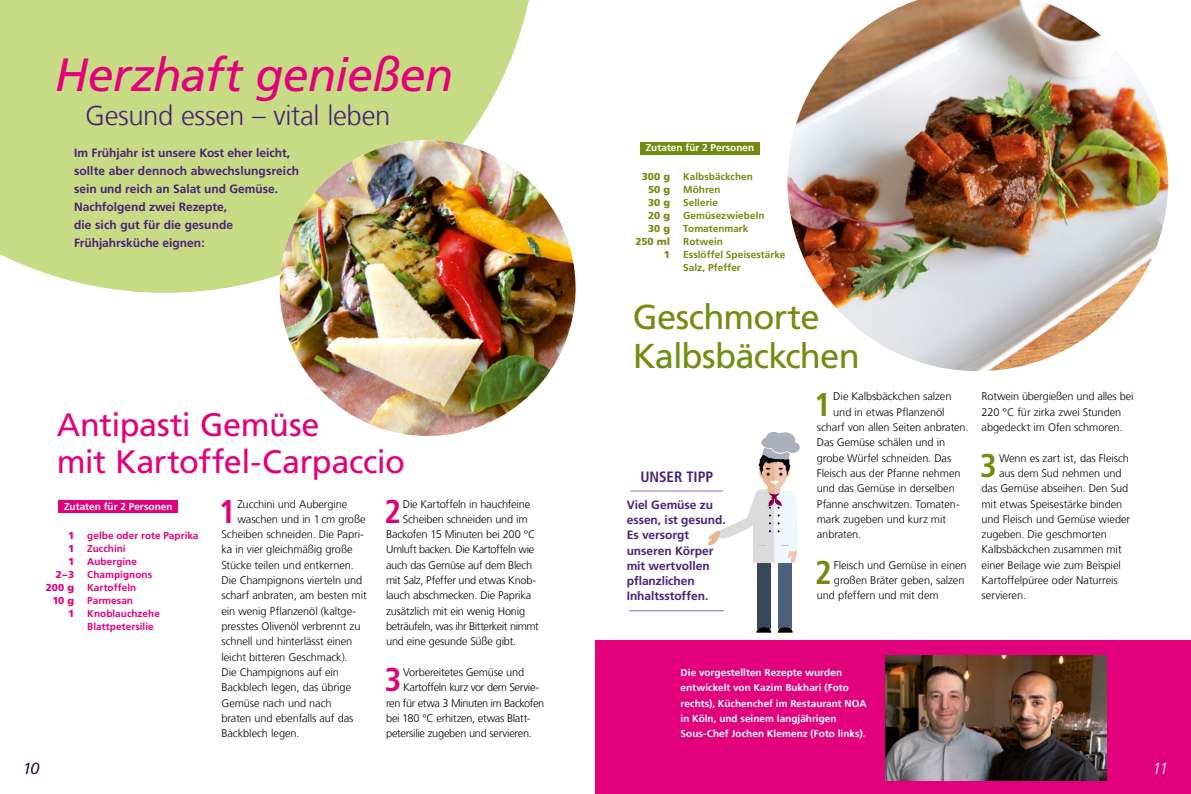
<style>
.page{position:relative;width:1191px;height:794px;background:#fff}
.page>*{position:absolute;margin:0;border:0;box-sizing:border-box;transform-origin:0 0}
.t1{font:italic 46.5px "Frutiger LT Std";letter-spacing:-.015em;color:#e2007c}
.t2{font:34.5px/39.2px "Frutiger LT Com";letter-spacing:-.025em;color:#728b10}
.t3{font:700 condensed 32.9px "Frutiger LT Com";color:#e2007c}
.t4{font:700 condensed 32.9px "Frutiger LT Com";color:#728b10}
.t5{font:32.5px/36.9px "Frutiger LT Com";letter-spacing:-.015em;color:#e2007c}
.t6{font:300 27.6px "Frutiger LT Com";letter-spacing:-.01em;color:#4a2278}
.t7{font:italic 300 16px "Frutiger LT Std";color:#351353}
.t8{font:italic 300 16px "Frutiger LT Std";color:#fff}
.t9{font:700 condensed 15px "Frutiger LT Com";color:#4a2278}
.t10{font:700 12px/15.3px "Frutiger LT Com";color:#4a2278}
.t11{font:300 11px/15.3px "Frutiger LT Com";letter-spacing:-.01em;color:#000}
.t12{font:300 11px "Frutiger LT Com";letter-spacing:-.04em;color:#000}
.t13{font:300 11px "Frutiger LT Com";letter-spacing:-.035em;color:#000}
.t14{font:700 10px/15.3px "Frutiger LT Com";letter-spacing:.005em;color:#fff}
.t15{font:700 10px/13px "Frutiger LT Com";letter-spacing:.005em;color:#e2007c}
.t16{font:700 10px/13px "Frutiger LT Com";letter-spacing:.005em;color:#728b10}
.t17{font:900 10px/13px "Frutiger LT Com";letter-spacing:.005em;color:#728b10;text-align:right}
.t18{font:900 10px/13px "Frutiger LT Com";color:#e2007c;text-align:right}
</style>
<div class="page">
<svg style="left:0;top:0;width:536px;height:293px;background:#cbdc8c"></svg>
<div style="left:595px;top:641px;width:596px;height:153px;background:#e2007c"></div>
<img style="left:787px;top:0;width:381px;height:371px">
<img style="left:280px;top:140px;width:295px;height:296px;border-radius:148px">
<hr style="left:630px;top:490px;width:93px;height:1px;background:#896da8">
<hr style="left:629px;top:610px;width:95px;height:1px;background:#896da8">
<div style="left:778px;top:554px;width:14px;height:75px;background:#4d607a"></div>
<div style="left:757px;top:554px;width:13px;height:75px;background:#384659"></div>
<svg style="left:777px;top:627px;width:15px;height:5px"></svg>
<svg style="left:756px;top:627px;width:15px;height:5px"></svg>
<svg style="left:707px;top:432px;width:92px;height:133px"></svg>
<div style="left:59px;top:500px;width:119px;height:13px;background:#e2007c"></div>
<div style="left:640px;top:142px;width:120px;height:13px;background:#728b10"></div>
<img style="left:885px;top:655px;width:221px;height:125px">
<h1 class="t1" style="left:55px;top:47px;width:400px">Herzhaft genießen</h1>
<h3 class="t6" style="left:85px;top:99px;width:307px">Gesund essen – vital leben</h3>
<p class="t10" style="left:74px;top:144px;width:226px;line-height:18px">Im Frühjahr ist unsere Kost eher leicht, sollte aber dennoch abwechslungsreich sein und reich an Salat und Gemüse.<br>Nachfolgend zwei Rezepte,<br>die sich gut für die gesunde<br>Frühjahrsküche eignen:</p>
<h3 class="t5" style="left:57px;top:407px;width:350px">Antipasti Gemüse<br>mit Kartoffel-Carpaccio</h3>
<p class="t14" style="left:64px;top:498px;width:110px">Zutaten für 2 Personen</p>
<p class="t18" style="left:46px;top:529px;width:30px">1<br>1<br>1<br>2–3<br>200 g<br>10 g<br>1</p>
<p class="t15" style="left:87px;top:529px;width:113px">gelbe oder rote Paprika<br>Zucchini<br>Aubergine<br>Champignons<br>Kartoffeln<br>Parmesan<br>Knoblauchzehe<br>Blattpetersilie</p>
<h3 class="t7" style="left:23px;top:759px;width:18px">10</h3>
<h3 class="t3" style="left:219px;top:492px;width:19px">1</h3>
<p class="t11" style="left:237px;top:496px;width:111px">Zucchini und Aubergine</p>
<p class="t11" style="left:237px;top:511px;width:130px">waschen und in 1cm große</p>
<p class="t11" style="left:221px;top:527px;width:144px">Scheiben schneiden. Die Papri-</p>
<p class="t11" style="left:221px;top:542px;width:133px">ka in vier gleichmäßig große</p>
<p class="t11" style="left:221px;top:557px;width:134px">Stücke teilen und entkernen.</p>
<p class="t11" style="left:221px;top:572px;width:142px">Die Champignons vierteln und</p>
<p class="t11" style="left:221px;top:588px;width:147px">scharf anbraten, am besten mit</p>
<p class="t11" style="left:221px;top:603px;width:136px">ein wenig Pflanzenöl (kaltge-</p>
<p class="t11" style="left:221px;top:618px;width:141px">presstes Olivenöl verbrennt zu</p>
<p class="t11" style="left:221px;top:634px;width:132px">schnell und hinterlässt einen</p>
<p class="t11" style="left:221px;top:649px;width:128px">leicht bitteren Geschmack).</p>
<p class="t11" style="left:221px;top:664px;width:119px">Die Champignons auf ein</p>
<p class="t11" style="left:221px;top:680px;width:131px">Backblech legen, das übrige</p>
<p class="t11" style="left:221px;top:695px;width:112px">Gemüse nach und nach</p>
<p class="t11" style="left:221px;top:710px;width:133px">braten und ebenfalls auf das</p>
<p class="t11" style="left:221px;top:725px;width:80px">Backblech legen.</p>
<h3 class="t3" style="left:384px;top:492px;width:19px">2</h3>
<p class="t11" style="left:403px;top:496px;width:129px">Die Kartoffeln in hauchfeine</p>
<p class="t11" style="left:403px;top:511px;width:126px">Scheiben schneiden und im</p>
<p class="t11" style="left:386px;top:527px;width:151px">Backofen 15 Minuten bei 200 °C</p>
<p class="t13" style="left:386px;top:543px;width:150px">Umluft backen. Die Kartoffeln wie</p>
<p class="t11" style="left:386px;top:557px;width:148px">auch das Gemüse auf dem Blech</p>
<p class="t11" style="left:386px;top:572px;width:152px">mit Salz, Pfeffer und etwas Knob-</p>
<p class="t11" style="left:386px;top:588px;width:147px">lauch abschmecken. Die Paprika</p>
<p class="t11" style="left:386px;top:603px;width:141px">zusätzlich mit ein wenig Honig</p>
<p class="t12" style="left:386px;top:620px;width:154px">beträufeln, was ihr Bitterkeit nimmt</p>
<p class="t11" style="left:386px;top:634px;width:132px">und eine gesunde Süße gibt.</p>
<h3 class="t3" style="left:384px;top:660px;width:19px">3</h3>
<p class="t11" style="left:403px;top:664px;width:123px">Vorbereitetes Gemüse und</p>
<p class="t13" style="left:403px;top:681px;width:137px">Kartoffeln kurz vor dem Servie-</p>
<p class="t12" style="left:386px;top:696px;width:160px">ren für etwa 3 Minuten im Backofen</p>
<p class="t11" style="left:386px;top:710px;width:146px">bei 180 °C erhitzen, etwas Blatt-</p>
<p class="t11" style="left:386px;top:725px;width:147px">petersilie zugeben und servieren.</p>
<p class="t14" style="left:646px;top:140px;width:110px">Zutaten für 2 Personen</p>
<p class="t17" style="left:635px;top:170px;width:36px">300 g<br>50 g<br>30 g<br>20 g<br>30 g<br>250 ml<br>1</p>
<p class="t16" style="left:683px;top:170px;width:104px">Kalbsbäckchen<br>Möhren<br>Sellerie<br>Gemüsezwiebeln<br>Tomatenmark<br>Rotwein<br>Esslöffel Speisestärke<br>Salz, Pfeffer</p>
<h2 class="t2" style="left:633px;top:297px;width:228px">Geschmorte<br>Kalbsbäckchen</h2>
<h3 class="t9" style="left:640px;top:468px;width:74px">UNSER TIPP</h3>
<p class="t10" style="left:626px;top:497px;width:101px">Viel Gemüse zu essen, ist gesund.<br>Es versorgt unseren Körper mit wertvollen pflanzlichen<br>Inhaltsstoffen.</p>
<h3 class="t4" style="left:814px;top:385px;width:19px">1</h3>
<p class="t11" style="left:833px;top:389px;width:120px">Die Kalbsbäckchen salzen</p>
<p class="t11" style="left:833px;top:404px;width:113px">und in etwas Pflanzenöl</p>
<p class="t11" style="left:817px;top:419px;width:153px">scharf von allen Seiten anbraten.</p>
<p class="t11" style="left:817px;top:435px;width:130px">Das Gemüse schälen und in</p>
<p class="t11" style="left:817px;top:450px;width:136px">grobe Würfel schneiden. Das</p>
<p class="t11" style="left:817px;top:465px;width:145px">Fleisch aus der Pfanne nehmen</p>
<p class="t11" style="left:817px;top:481px;width:139px">und das Gemüse in derselben</p>
<p class="t11" style="left:817px;top:496px;width:144px">Pfanne anschwitzen. Tomaten-</p>
<p class="t11" style="left:817px;top:511px;width:131px">mark zugeben und kurz mit</p>
<p class="t11" style="left:817px;top:527px;width:46px">anbraten.</p>
<h3 class="t4" style="left:815px;top:553px;width:19px">2</h3>
<p class="t11" style="left:834px;top:557px;width:134px">Fleisch und Gemüse in einen</p>
<p class="t11" style="left:834px;top:572px;width:132px">großen Bräter geben, salzen</p>
<p class="t11" style="left:817px;top:588px;width:123px">und pfeffern und mit dem</p>
<p class="t11" style="left:981px;top:389px;width:153px">Rotwein übergießen und alles bei<br>220 °C für zirka zwei Stunden abgedeckt im Ofen schmoren.</p>
<h3 class="t4" style="left:980px;top:446px;width:19px">3</h3>
<p class="t11" style="left:999px;top:450px;width:131px">Wenn es zart ist, das Fleisch</p>
<p class="t11" style="left:999px;top:465px;width:124px">aus dem Sud nehmen und</p>
<p class="t11" style="left:981px;top:481px;width:148px">das Gemüse abseihen. Den Sud</p>
<p class="t11" style="left:981px;top:496px;width:142px">mit etwas Speisestärke binden</p>
<p class="t11" style="left:981px;top:511px;width:150px">und Fleisch und Gemüse wieder</p>
<p class="t11" style="left:981px;top:527px;width:127px">zugeben. Die geschmorten</p>
<p class="t11" style="left:981px;top:542px;width:142px">Kalbsbäckchen zusammen mit</p>
<p class="t11" style="left:981px;top:557px;width:141px">einer Beilage wie zum Beispiel</p>
<p class="t11" style="left:981px;top:572px;width:138px">Kartoffelpüree oder Naturreis</p>
<p class="t11" style="left:981px;top:588px;width:46px">servieren.</p>
<p class="t14" style="left:680px;top:665px;width:188px">Die vorgestellten Rezepte wurden entwickelt von Kazim Bukhari (Foto rechts), Küchenchef im Restaurant NOA in Köln, und seinem langjährigen Sous-Chef Jochen Klemenz (Foto links).</p>
<h3 class="t8" style="left:1152px;top:759px;width:17px">11</h3>
</div>
